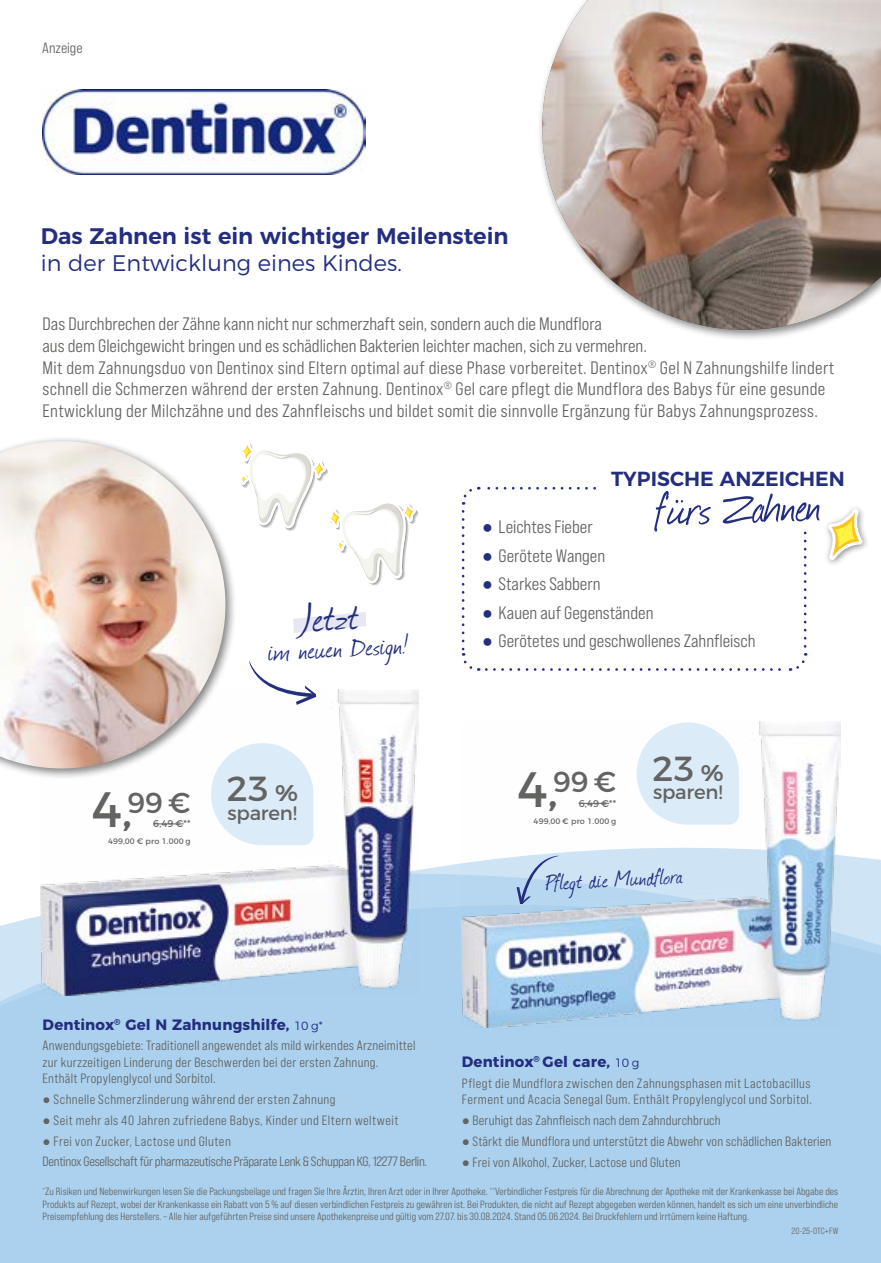
<style>
.page{position:relative;width:881px;height:1263px;background:#fff}
.page>*{position:absolute;margin:0;border:0;box-sizing:border-box;transform-origin:0 0}
.t1{font:54.3px "Journal";color:#242e7f}
.t2{font:46.5px "Journal";color:#242e7f}
.t3{font:34.8px "Montserrat";color:#636362}
.t4{font:30.9px "Journal";color:#242e7f}
.t5{font:28.95px "Montserrat";color:#636362}
.t6{font:25.5px "Journal";color:#242e7f}
.t7{font:600 22.5px "Montserrat";color:#242e7f}
.t8{font:300 22.5px "Montserrat";color:#242e7f}
.t9{font:600 20.4px "Montserrat";color:#242e7f}
.t10{font:19.65px "Montserrat";letter-spacing:-.01em;color:#636362}
.t11{font:18px/21.6px "Bebas Neue Pro Semi Exp Middle";letter-spacing:.015em;color:#636362}
.t12{font:700 15px "Montserrat";letter-spacing:.01em;color:#242e7f}
.t13{font:15px "Bebas Neue Pro Semi Exp Middle";color:#636362}
.t14{font:13.5px/16.5px "Bebas Neue Pro Semi Exp Middle";letter-spacing:.02em;color:#636362}
.t15{font:13.5px/20.7px "Bebas Neue Pro Semi Exp Middle";letter-spacing:-.02em;color:#636362}
.t16{font:10.5px/12.6px "Bebas Neue Pro Semi Exp Middle";color:#636362;text-align:justify}
.t17{font:9.75px "Montserrat";color:#636362}
.t18{font:9px "Bebas Neue Pro Semi Exp Middle";letter-spacing:.01em;color:#636362}
.t19{font:7.95px "Montserrat";letter-spacing:.01em;color:#636362}
.s1{font-size:49.5px}
.s2{font-weight:600;font-size:22.65px}
.s3{font-family:"Arial";color:#242e7f}
.s4{font-weight:300;font-size:12px}
.s5{font-family:"Arial"}
</style>
<div class="page">
<svg style="left:461px;top:511px;width:18px;height:160px"></svg>
<svg style="left:486px;top:653px;width:321px;height:18px"></svg>
<svg style="left:803px;top:531px;width:3px;height:115px"></svg>
<svg style="left:461px;top:487px;width:135px;height:18px"></svg>
<div style="left:0;top:855px;width:880px;height:408px;background:#abd1ee"></div>
<svg style="left:241px;top:443px;width:178px;height:143px"></svg>
<div style="left:537px;top:0;width:343px;height:341px;background:#000;opacity:.5"></div>
<img style="left:542px;top:0;width:338px;height:330px">
<img style="left:43px;top:89px;width:323px;height:85px">
<img style="left:40px;top:690px;width:379px;height:305px">
<div style="left:0;top:436px;width:237px;height:344px;background:#000;opacity:.5"></div>
<img style="left:0;top:441px;width:225px;height:327px">
<img style="left:462px;top:722px;width:378px;height:305px">
<svg style="left:293px;top:612px;width:73px;height:21px"></svg>
<svg style="left:249px;top:660px;width:67px;height:45px"></svg>
<svg style="left:516px;top:856px;width:43px;height:48px;background:#b3cce6"></svg>
<div style="left:823px;top:505px;width:46px;height:63px;background:#000;opacity:.5"></div>
<svg style="left:825px;top:506px;width:39px;height:57px"></svg>
<svg style="left:211px;top:743px;width:102px;height:102px"></svg>
<svg style="left:636px;top:723px;width:102px;height:102px"></svg>
<hr style="left:153px;top:824px;width:30px;height:1px;background:#636362">
<hr style="left:578px;top:803px;width:31px;height:1px;background:#636362">
<p class="t13" style="left:42px;top:39px;width:42px">Anzeige</p>
<p class="t7" style="left:41px;top:218px;width:469px">Das Zahnen ist ein wichtiger Meilenstein</p>
<p class="t8" style="left:41px;top:245px;width:362px">in der Entwicklung eines Kindes.</p>
<p class="t11" style="left:43px;top:313px;width:793px">Das Durchbrechen der Zähne kann nicht nur schmerzhaft sein, sondern auch die Mundflora<br>aus dem Gleichgewicht bringen und es schädlichen Bakterien leichter machen, sich zu vermehren.<br>Mit dem Zahnungsduo von Dentinox sind Eltern optimal auf diese Phase vorbereitet. Dentinox<sup>®</sup> Gel N Zahnungshilfe lindert schnell die Schmerzen während der ersten Zahnung. Dentinox<sup>®</sup> Gel care pflegt die Mundflora des Babys für eine gesunde Entwicklung der Milchzähne und des Zahnfleischs und bildet somit die sinnvolle Ergänzung für Babys Zahnungsprozess.</p>
<h2 class="t2" style="left:300px;top:587px;width:58px;rotate:-3deg">Jetzt</h2>
<h3 class="t4" style="left:267px;top:631px;width:141px;rotate:-3deg">im neuen Design!</h3>
<h3 class="t5" style="left:92px;top:779px;width:100px"><span class="s1">4,</span>99 €</h3>
<p class="t17" style="left:153px;top:816px;width:39px">6,49 €**</p>
<p class="t19" style="left:108px;top:835px;width:84px">499,00 € pro 1.000 g</p>
<h3 class="t3" style="left:226px;top:761px;width:73px">23 <span class="s2">%</span></h3>
<p class="t10" style="left:227px;top:797px;width:71px">sparen!</p>
<p class="t9" style="left:610px;top:462px;width:235px">TYPISCHE ANZEICHEN</p>
<h1 class="t1" style="left:655px;top:473px;width:165px;rotate:-2deg">fürs Zahnen</h1>
<p class="t11" style="left:482px;top:516px;width:112px"><span class="s3">●</span> Leichtes Fieber</p>
<p class="t11" style="left:482px;top:544px;width:125px"><span class="s3">●</span> Gerötete Wangen</p>
<p class="t11" style="left:482px;top:573px;width:120px"><span class="s3">●</span> Starkes Sabbern</p>
<p class="t11" style="left:482px;top:601px;width:173px"><span class="s3">●</span> Kauen auf Gegenständen</p>
<p class="t11" style="left:482px;top:630px;width:275px"><span class="s3">●</span> Gerötetes und geschwollenes Zahnfleisch</p>
<h3 class="t5" style="left:517px;top:759px;width:100px"><span class="s1">4,</span>99 €</h3>
<p class="t17" style="left:578px;top:795px;width:39px">6,49 €**</p>
<p class="t19" style="left:533px;top:814px;width:84px">499,00 € pro 1.000 g</p>
<h3 class="t3" style="left:651px;top:741px;width:73px">23 <span class="s2">%</span></h3>
<p class="t10" style="left:652px;top:776px;width:71px">sparen!</p>
<h3 class="t6" style="left:544px;top:866px;width:138px;rotate:-3deg">Pflegt die Mundflora</h3>
<p class="t12" style="left:43px;top:1012px;width:282px">Dentinox<sup>®</sup> Gel N Zahnungshilfe, <span class="s4">10 g*</span></p>
<p class="t14" style="left:43px;top:1037px;width:374px">Anwendungsgebiete: Traditionell angewendet als mild wirkendes Arzneimittel zur kurzzeitigen Linderung der Beschwerden bei der ersten Zahnung.<br>Enthält Propylenglycol und Sorbitol.</p>
<p class="t14" style="left:43px;top:1091px;width:294px"><span class="s5">●</span> Schnelle Schmerzlinderung während der ersten Zahnung</p>
<p class="t14" style="left:43px;top:1112px;width:357px"><span class="s5">●</span> Seit mehr als 40 Jahren zufriedene Babys, Kinder und Eltern weltweit</p>
<p class="t15" style="left:43px;top:1130px;width:386px"><span class="s5">●</span> Frei von Zucker, Lactose und Gluten<br>Dentinox Gesellschaft für pharmazeutische Präparate Lenk &amp; Schuppan KG, 12277 Berlin.</p>
<p class="t16" style="left:43px;top:1185px;width:797px"><sup>*</sup>Zu Risiken und Nebenwirkungen lesen Sie die Packungsbeilage und fragen Sie Ihre Ärztin, Ihren Arzt oder in Ihrer Apotheke. <sup>**</sup>Verbindlicher Festpreis für die Abrechnung der Apotheke mit der Krankenkasse bei Abgabe des Produkts auf Rezept, wobei der Krankenkasse ein Rabatt von 5 % auf diesen verbindlichen Festpreis zu gewähren ist. Bei Produkten, die nicht auf Rezept abgegeben werden können, handelt es sich um eine unverbindliche Preisempfehlung des Herstellers. – Alle hier aufgeführten Preise sind unsere Apothekenpreise und gültig vom 27.07. bis 30.08.2024. Stand 05.06.2024. Bei Druckfehlern und Irrtümern keine Haftung.</p>
<p class="t12" style="left:461px;top:1049px;width:179px">Dentinox<sup>®</sup> Gel care, <span class="s4">10 g</span></p>
<p class="t14" style="left:461px;top:1074px;width:351px">Pflegt die Mundflora zwischen den Zahnungsphasen mit Lactobacillus<br>Ferment und Acacia Senegal Gum. Enthält Propylenglycol und Sorbitol.</p>
<p class="t14" style="left:461px;top:1112px;width:260px"><span class="s5">●</span> Beruhigt das Zahnfleisch nach dem Zahndurchbruch</p>
<p class="t14" style="left:461px;top:1132px;width:371px"><span class="s5">●</span> Stärkt die Mundflora und unterstützt die Abwehr von schädlichen Bakterien</p>
<p class="t14" style="left:461px;top:1153px;width:220px"><span class="s5">●</span> Frei von Alkohol, Zucker, Lactose und Gluten</p>
<p class="t18" style="left:791px;top:1225px;width:48px">20-25-OTC+FW</p>
</div>
